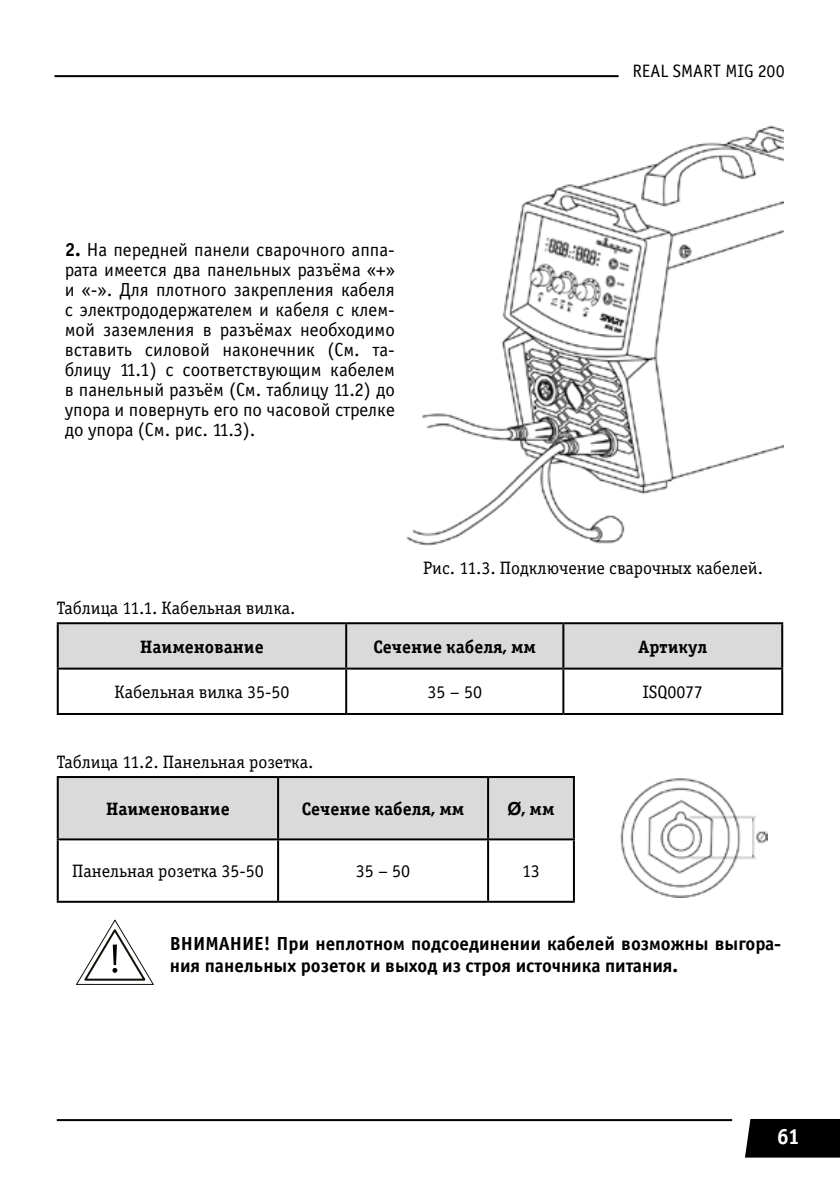
<style>
.page{position:relative;width:840px;height:1191px;background:#fff}
.page>*{position:absolute;margin:0;border:0;box-sizing:border-box;transform-origin:0 0}
.t1{font:22px "Officina Serif Bold C";color:#fff}
.t2{font:19px/20px "Officina Sans Book C";color:#000;text-align:justify}
.t3{font:19px/22px "Officina Sans Bold C";color:#000}
.t4{font:18px "Officina Serif Book C";color:#000}
.t5{font:18px "Officina Serif Bold C";color:#000}
.t6{font:18px "Officina Sans Book C";color:#000}
.s1{font-family:"Officina Sans Bold C"}
.s2{font-family:"Arial";font-weight:700}
</style>
<div class="page">
<div style="left:745px;top:1119px;width:94px;height:38px;background:#000"></div>
<hr style="left:57px;top:1119px;width:674px;height:2px;background:#000">
<hr style="left:54px;top:75px;width:564px;height:2px;background:#000">
<img style="left:406px;top:125px;width:376px;height:420px">
<div style="left:59px;top:624px;width:721px;height:43px;background:#dadada"></div>
<hr style="left:57px;top:622px;width:289px;height:2px;background:#000">
<hr style="left:57px;top:624px;width:2px;height:43px;background:#000">
<hr style="left:346px;top:622px;width:217px;height:2px;background:#000">
<hr style="left:345px;top:624px;width:2px;height:43px;background:#000">
<hr style="left:563px;top:622px;width:219px;height:2px;background:#000">
<hr style="left:562px;top:624px;width:2px;height:43px;background:#000">
<hr style="left:780px;top:624px;width:2px;height:43px;background:#000">
<hr style="left:57px;top:667px;width:289px;height:2px;background:#000">
<hr style="left:57px;top:669px;width:2px;height:44px;background:#000">
<hr style="left:346px;top:667px;width:217px;height:2px;background:#000">
<hr style="left:345px;top:669px;width:2px;height:44px;background:#000">
<hr style="left:563px;top:667px;width:219px;height:2px;background:#000">
<hr style="left:562px;top:669px;width:2px;height:44px;background:#000">
<hr style="left:780px;top:669px;width:2px;height:44px;background:#000">
<hr style="left:57px;top:713px;width:289px;height:2px;background:#000">
<hr style="left:346px;top:713px;width:217px;height:2px;background:#000">
<hr style="left:563px;top:713px;width:219px;height:2px;background:#000">
<div style="left:59px;top:778px;width:513px;height:60px;background:#dadada"></div>
<hr style="left:57px;top:776px;width:221px;height:2px;background:#000">
<hr style="left:57px;top:778px;width:2px;height:60px;background:#000">
<hr style="left:278px;top:776px;width:210px;height:2px;background:#000">
<hr style="left:277px;top:778px;width:2px;height:60px;background:#000">
<hr style="left:488px;top:776px;width:86px;height:2px;background:#000">
<hr style="left:487px;top:778px;width:2px;height:60px;background:#000">
<hr style="left:572px;top:778px;width:2px;height:60px;background:#000">
<hr style="left:57px;top:838px;width:221px;height:2px;background:#000">
<hr style="left:57px;top:840px;width:2px;height:60px;background:#000">
<hr style="left:278px;top:838px;width:210px;height:2px;background:#000">
<hr style="left:277px;top:840px;width:2px;height:60px;background:#000">
<hr style="left:488px;top:838px;width:86px;height:2px;background:#000">
<hr style="left:487px;top:840px;width:2px;height:60px;background:#000">
<hr style="left:572px;top:840px;width:2px;height:60px;background:#000">
<hr style="left:57px;top:900px;width:221px;height:2px;background:#000">
<hr style="left:278px;top:900px;width:210px;height:2px;background:#000">
<hr style="left:488px;top:900px;width:86px;height:2px;background:#000">
<img style="left:620px;top:778px;width:147px;height:119px">
<svg style="left:76px;top:919px;width:77px;height:65px"></svg>
<p class="t6" style="left:632px;top:61px;width:154px">REAL SMART MIG 200</p>
<p class="t2" style="left:65px;top:240px;width:331px"><span class="s1">2.</span> На передней панели сварочного аппа&shy;рата имеется два панельных разъёма «+» и «-». Для плотного закрепления кабеля с электрододержателем и кабеля с клем&shy;мой заземления в разъёмах необходимо вставить силовой наконечник (См. та&shy;блицу 11.1) с соответствующим кабелем в панельный разъём (См. таблицу 11.2) до упора и повернуть его по часовой стрелке до упора (См. рис. 11.3).</p>
<p class="t4" style="left:423px;top:558px;width:341px">Рис. 11.3. Подключение сварочных кабелей.</p>
<p class="t4" style="left:57px;top:598px;width:240px">Таблица 11.1. Кабельная вилка.</p>
<p class="t5" style="left:140px;top:636px;width:125px">Наименование</p>
<p class="t5" style="left:373px;top:636px;width:164px">Сечение кабеля, мм</p>
<p class="t5" style="left:638px;top:636px;width:71px">Артикул</p>
<p class="t4" style="left:114px;top:682px;width:176px">Кабельная вилка 35-50</p>
<p class="t4" style="left:427px;top:682px;width:56px">35 – 50</p>
<p class="t4" style="left:642px;top:682px;width:61px">ISQ0077</p>
<p class="t4" style="left:57px;top:752px;width:258px">Таблица 11.2. Панельная розетка.</p>
<p class="t5" style="left:106px;top:798px;width:125px">Наименование</p>
<p class="t5" style="left:301px;top:798px;width:164px">Сечение кабеля, мм</p>
<p class="t5" style="left:507px;top:798px;width:49px"><span class="s2">Ø</span>, мм</p>
<p class="t4" style="left:72px;top:861px;width:193px">Панельная розетка 35-50</p>
<p class="t4" style="left:355px;top:861px;width:56px">35 – 50</p>
<p class="t4" style="left:522px;top:861px;width:19px">13</p>
<p class="t3" style="left:170px;top:933px;width:612px">ВНИМАНИЕ! При неплотном подсоединении кабелей возможны выгора&shy;ния панельных розеток и выход из строя источника питания.</p>
<p class="t1" style="left:776px;top:1124px;width:25px">61</p>
</div>
